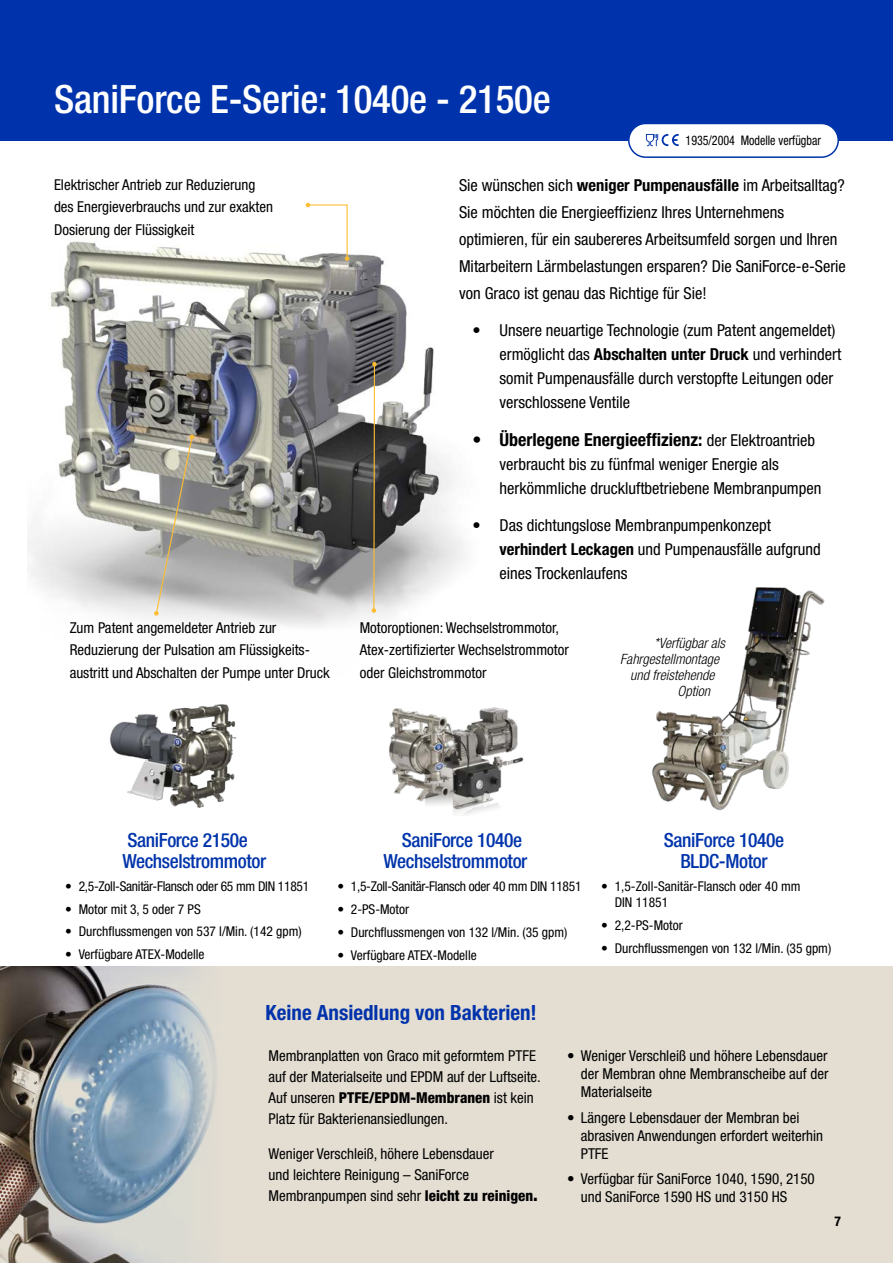
<style>
.page{position:relative;width:893px;height:1263px;background:#fff}
.page>*{position:absolute;margin:0;border:0;box-sizing:border-box;transform-origin:0 0}
.t1{font:500 condensed 39px "Helvetica Neue LT Std";letter-spacing:-.005em;color:#fff}
.t2{font:700 condensed 21px "Helvetica Neue LT Std";color:#0033ab}
.t3{font:500 condensed 19.5px/21px "Helvetica Neue LT Std";letter-spacing:-.02em;color:#0033ab;text-align:right}
.t4{font:700 condensed 18px "Helvetica Neue LT Std";color:#000}
.t5{font:condensed 16.5px/24px "Helvetica Neue LT Std";color:#000}
.t6{font:condensed 15px/22.5px "Helvetica Neue LT Std";color:#000}
.t7{font:italic 300 condensed 14.25px "Helvetica Neue LT Std";color:#000}
.t8{font:condensed 13.5px/16.2px "Helvetica Neue LT Std";color:#000}
.t9{font:condensed 13.5px "Helvetica Neue LT Std";letter-spacing:-.02em;color:#000}
.t10{font:700 condensed 13.5px "Helvetica Neue LT Std";color:#000}
.t11{font:condensed 13.2px "Helvetica Neue LT Std";color:#000;scale:.91 1}
.s1{font-weight:700}
.s2{font-weight:400;font-size:16.5px}
.s3{font-weight:800}
.s4{font-weight:800;font-size:18px}
</style>
<div class="page">
<div style="left:0;top:0;width:893px;height:140px;background:#0033ab"></div>
<div style="left:0;top:966px;width:893px;height:297px;background:#e3ddd2"></div>
<div style="left:629px;top:123px;width:209px;height:34px;background:#fff;border-radius:17px"></div>
<div style="left:628px;top:123px;width:211px;height:35px;border:2px solid #0033ab;border-radius:17px"></div>
<svg style="left:646px;top:134px;width:33px;height:12px"></svg>
<img style="left:27px;top:241px;width:437px;height:386px">
<svg style="left:372px;top:362px;width:5px;height:251px"></svg>
<div style="left:297px;top:194px;width:61px;height:76px;background:#fff;opacity:.75"></div>
<svg style="left:306px;top:203px;width:43px;height:58px"></svg>
<svg style="left:120px;top:424px;width:109px;height:202px;background:#b1b0ac"></svg>
<img style="left:652px;top:587px;width:173px;height:224px">
<img style="left:389px;top:707px;width:135px;height:109px">
<img style="left:109px;top:704px;width:127px;height:104px">
<img style="left:0;top:966px;width:216px;height:297px">
<h1 class="t1" style="left:54px;top:76px;width:498px">SaniForce E-Serie: 1040e - 2150e</h1>
<p class="t11" style="left:686px;top:132px;width:150px">1935/2004 Modelle verfügbar</p>
<p class="t6" style="left:54px;top:173px;width:221px">Elektrischer Antrieb zur Reduzierung des Energieverbrauchs und zur exakten<br>Dosierung der Flüssigkeit</p>
<p class="t5" style="left:459px;top:171px;width:388px;line-height:27px">Sie wünschen sich <span class="s1">weniger Pumpenausfälle</span> im Arbeitsalltag?<br>Sie möchten die Energieeffizienz Ihres Unternehmens optimieren, für ein saubereres Arbeitsumfeld sorgen und Ihren Mitarbeitern Lärmbelastungen ersparen? Die SaniForce-e-Serie von Graco ist genau das Richtige für Sie!</p>
<p class="t5" style="left:499px;top:318px;width:343px;text-indent:-27px">• Unsere neuartige Technologie (zum Patent angemeldet) ermöglicht das <span class="s1">Abschalten unter Druck</span> und verhindert somit Pumpenausfälle durch verstopfte Leitungen oder verschlossene Ventile</p>
<p class="t4" style="left:472px;top:428px;width:344px">• Überlegene Energieeffizienz: <span class="s2">der Elektroantrieb</span></p>
<p class="t5" style="left:499px;top:452px;width:323px">verbraucht bis zu fünfmal weniger Energie als herkömmliche druckluftbetriebene Membranpumpen</p>
<p class="t5" style="left:499px;top:513px;width:323px;text-indent:-27px">• Das dichtungslose Membranpumpenkonzept <span class="s1">verhindert Leckagen</span> und Pumpenausfälle aufgrund eines Trockenlaufens</p>
<p class="t6" style="left:70px;top:616px;width:262px">Zum Patent angemeldeter Antrieb zur<br>Reduzierung der Pulsation am Flüssigkeits&shy;austritt und Abschalten der Pumpe unter Druck</p>
<p class="t6" style="left:360px;top:616px;width:211px">Motoroptionen: Wechselstrommotor,<br>Atex-zertifizierter Wechselstrommotor oder Gleichstrommotor</p>
<p class="t7" style="left:654px;top:635px;width:72px">*Verfügbar als</p>
<p class="t7" style="left:620px;top:651px;width:100px">Fahrgestellmontage</p>
<p class="t7" style="left:630px;top:667px;width:86px">und freistehende</p>
<p class="t7" style="left:677px;top:683px;width:34px">Option</p>
<h3 class="t3" style="left:122px;top:830px;width:145px;text-align:left">SaniForce 2150e<br>Wechselstrommotor</h3>
<p class="t9" style="left:65px;top:879px;width:246px">• 2,5-Zoll-Sanitär-Flansch oder 65 mm DIN 11851</p>
<p class="t8" style="left:65px;top:901px;width:137px">• Motor mit 3, 5 oder 7 PS</p>
<p class="t8" style="left:65px;top:923px;width:238px">• Durchflussmengen von 537 l/Min. (142 gpm)</p>
<p class="t8" style="left:65px;top:946px;width:141px">• Verfügbare ATEX-Modelle</p>
<h3 class="t3" style="left:384px;top:830px;width:145px">SaniForce 1040e<br>Wechselstrommotor</h3>
<p class="t9" style="left:337px;top:879px;width:246px">• 1,5-Zoll-Sanitär-Flansch oder 40 mm DIN 11851</p>
<p class="t8" style="left:337px;top:901px;width:73px">• 2-PS-Motor</p>
<p class="t8" style="left:337px;top:924px;width:232px">• Durchflussmengen von 132 l/Min. (35 gpm)</p>
<p class="t8" style="left:337px;top:947px;width:141px">• Verfügbare ATEX-Modelle</p>
<h2 class="t2" style="left:266px;top:999px;width:273px">Keine Ansiedlung von Bakterien!</h2>
<h3 class="t3" style="left:664px;top:830px;width:122px;text-align:center">SaniForce 1040e<br>BLDC-Motor</h3>
<p class="t8" style="left:615px;top:878px;width:187px;text-indent:-14px">• 1,5-Zoll-Sanitär-Flansch oder 40 mm<br>DIN 11851</p>
<p class="t8" style="left:601px;top:917px;width:83px">• 2,2-PS-Motor</p>
<p class="t8" style="left:601px;top:940px;width:232px">• Durchflussmengen von 132 l/Min. (35 gpm)</p>
<p class="t6" style="left:269px;top:1045px;width:274px;line-height:21px">Membranplatten von Graco mit geformtem PTFE auf der Materialseite und EPDM auf der Luftseite.<br>Auf unseren <span class="s3">PTFE/EPDM-Membranen</span> ist kein Platz für Bakterienansiedlungen.</p>
<p class="t6" style="left:269px;top:1143px;width:271px;line-height:21px">Weniger Verschleiß, höhere Lebensdauer<br>und leichtere Reinigung – SaniForce<br>Membranpumpen sind sehr <span class="s3">leicht zu reinigen</span><span class="s4">.</span></p>
<p class="t6" style="left:581px;top:1047px;width:249px;line-height:18px;text-align:justify;text-indent:-14px">• Weniger Verschleiß und höhere Lebensdauer der Membran ohne Membranscheibe auf der Materialseite</p>
<p class="t6" style="left:581px;top:1108px;width:244px;line-height:18px;text-indent:-14px">• Längere Lebensdauer der Membran bei abrasiven Anwendungen erfordert weiterhin<br>PTFE</p>
<p class="t6" style="left:581px;top:1169px;width:236px;line-height:18px;text-indent:-14px">• Verfügbar für SaniForce 1040, 1590, 2150 und SaniForce 1590 HS und 3150 HS</p>
<p class="t10" style="left:834px;top:1213px;width:8px">7</p>
</div>
